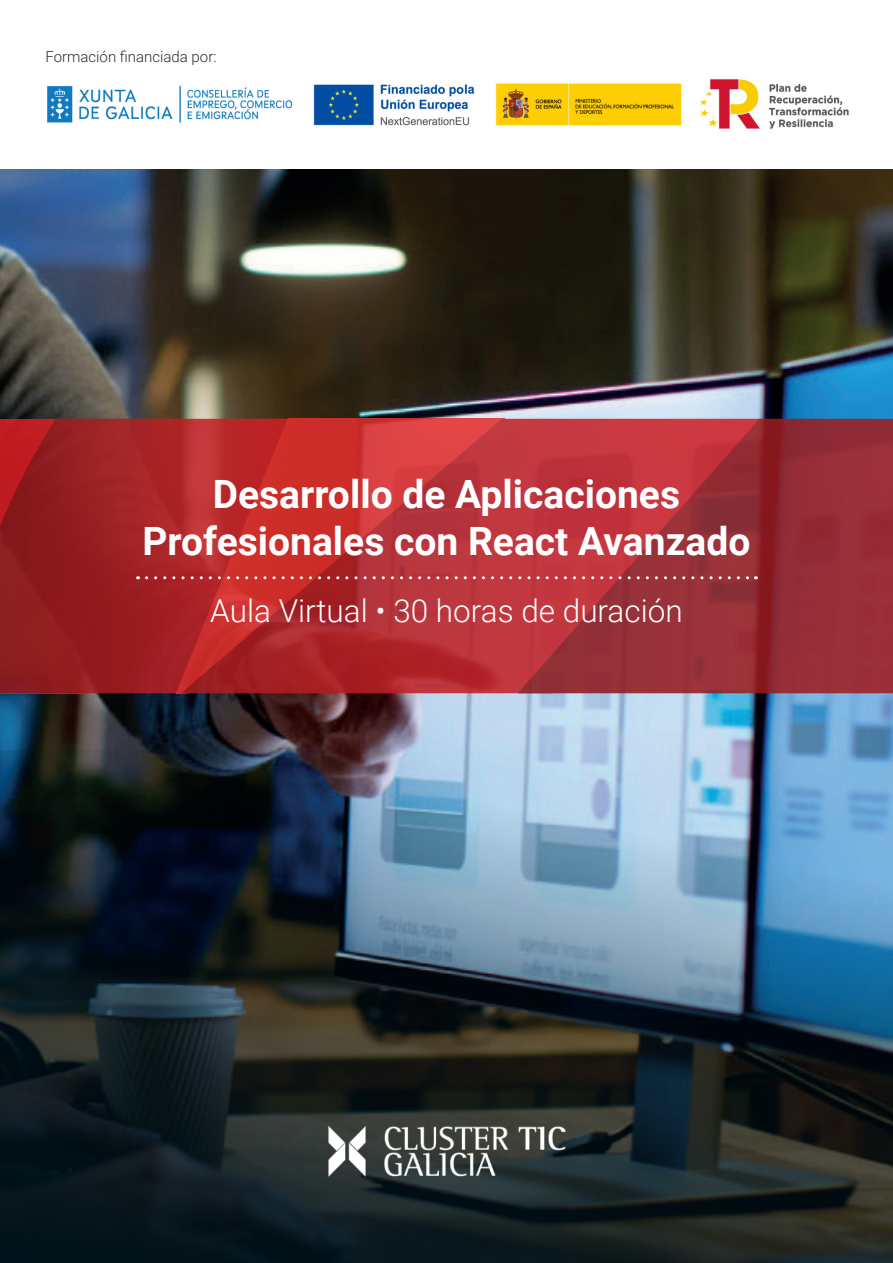
<style>
.page{position:relative;width:893px;height:1263px;background:#fff}
.page>*{position:absolute;margin:0;border:0;box-sizing:border-box;transform-origin:0 0}
.t1{font:700 39px/46.8px "Roboto";color:#fff;text-align:center}
.t2{font:300 31.5px "Roboto";color:#fff}
.t3{font:300 15px "Roboto";color:#292d2f}
</style>
<div class="page">
<img style="left:0;top:169px;width:893px;height:581px">
<svg style="left:0;top:419px;width:171px;height:274px;background:#991e20"></svg>
<div style="left:171px;top:419px;width:10px;height:274px;background:#aa2224"></div>
<svg style="left:181px;top:419px;width:337px;height:274px;background:#bd2f32"></svg>
<svg style="left:518px;top:419px;width:375px;height:274px;background:#a43038"></svg>
<img style="left:0;top:750px;width:893px;height:513px">
<img style="left:323px;top:1126px;width:247px;height:54px">
<svg style="left:147px;top:576px;width:609px;height:3px;background:#c56165"></svg>
<img style="left:47px;top:79px;width:802px;height:50px">
<p class="t3" style="left:45px;top:46px;width:173px">Formación financiada por:</p>
<p class="t1" style="left:142px;top:469px;width:609px">Desarrollo de Aplicaciones<br>Profesionales con React Avanzado</p>
<p class="t2" style="left:210px;top:588px;width:474px">Aula Virtual • 30 horas de duración</p>
</div>
